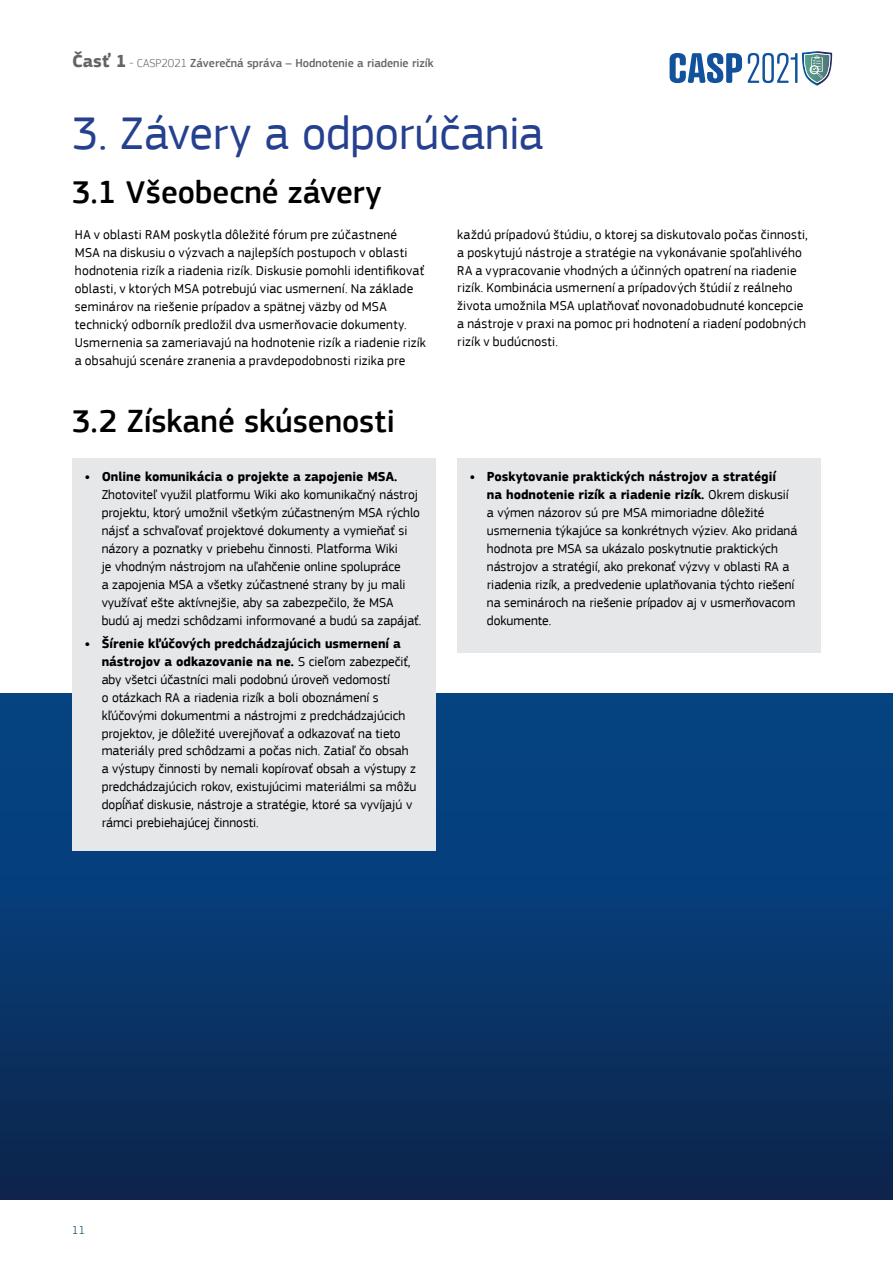
<style>
.page{position:relative;width:893px;height:1263px;background:#fff}
.page>*{position:absolute;margin:0;border:0;box-sizing:border-box;transform-origin:0 0}
.t1{font:48px "EC Square Sans Pro";color:#25408f}
.t2{font:500 33px "EC Square Sans Pro";color:#000}
.t3{font:13.5px/18px "EC Square Sans Pro";color:#000}
.t4{font:700 13.5px "EC Square Sans Pro";color:#000}
.t5{font:500 12px "EC Square Sans Pro";color:#636466}
.t6{font:300 12px "EC Square Sans Pro";color:#02405d}
.s1{font-weight:700;font-size:18px}
.s2{font-weight:300}
.s3{font-weight:700}
</style>
<div class="page">
<div style="left:0;top:693px;width:893px;height:506px;background:linear-gradient(to bottom,#03488a,#0d264f)"></div>
<div style="left:72px;top:458px;width:363px;height:393px;background:#e6e7e8"></div>
<div style="left:457px;top:458px;width:364px;height:195px;background:#e6e7e8"></div>
<svg style="left:670px;top:53px;width:72px;height:30px"></svg>
<svg style="left:748px;top:51px;width:84px;height:35px"></svg>
<p class="t5" style="left:72px;top:56px;width:363px"><span class="s1">Časť 1</span> <span class="s2">- CASP2021</span> Záverečná správa – Hodnotenie a riadenie rizík</p>
<h1 class="t1" style="left:72px;top:105px;width:473px">3. Závery a odporúčania</h1>
<h2 class="t2" style="left:72px;top:172px;width:311px">3.1 Všeobecné závery</h2>
<p class="t3" style="left:75px;top:225px;width:353px">HA v oblasti RAM poskytla dôležité fórum pre zúčastnené<br>MSA na diskusiu o výzvach a najlepších postupoch v oblasti hodnotenia rizík a riadenia rizík. Diskusie pomohli identifikovať oblasti, v ktorých MSA potrebujú viac usmernení. Na základe seminárov na riešenie prípadov a spätnej väzby od MSA technický odborník predložil dva usmerňovacie dokumenty.<br>Usmernenia sa zameriavajú na hodnotenie rizík a riadenie rizík a obsahujú scenáre zranenia a pravdepodobnosti rizika pre</p>
<p class="t3" style="left:457px;top:225px;width:352px">každú prípadovú štúdiu, o ktorej sa diskutovalo počas činnosti, a poskytujú nástroje a stratégie na vykonávanie spoľahlivého RA a vypracovanie vhodných a účinných opatrení na riadenie rizík. Kombinácia usmernení a prípadových štúdií z reálneho života umožnila MSA uplatňovať novonadobudnuté koncepcie a nástroje v praxi na pomoc pri hodnotení a riadení podobných rizík v budúcnosti.</p>
<h2 class="t2" style="left:72px;top:402px;width:324px">3.2 Získané skúsenosti</h2>
<p class="t4" style="left:85px;top:469px;width:314px">• Online komunikácia o projekte a zapojenie MSA.</p>
<p class="t3" style="left:102px;top:486px;width:321px">Zhotoviteľ využil platformu Wiki ako komunikačný nástroj projektu, ktorý umožnil všetkým zúčastneným MSA rýchlo nájsť a schvaľovať projektové dokumenty a vymieňať si názory a poznatky v priebehu činnosti. Platforma Wiki<br>je vhodným nástrojom na uľahčenie online spolupráce<br>a zapojenia MSA a všetky zúčastnené strany by ju mali využívať ešte aktívnejšie, aby sa zabezpečilo, že MSA budú aj medzi schôdzami informované a budú sa zapájať.</p>
<p class="t3" style="left:102px;top:634px;width:316px;text-indent:-17px"><span class="s3">• Šírenie kľúčových predchádzajúcich usmernení a nástrojov a odkazovanie na ne.</span> S cieľom zabezpečiť, aby všetci účastníci mali podobnú úroveň vedomostí<br>o otázkach RA a riadenia rizík a boli oboznámení s kľúčovými dokumentmi a nástrojmi z predchádzajúcich projektov, je dôležité uverejňovať a odkazovať na tieto materiály pred schôdzami a počas nich. Zatiaľ čo obsah a výstupy činnosti by nemali kopírovať obsah a výstupy z predchádzajúcich rokov, existujúcimi materiálmi sa môžu dopĺňať diskusie, nástroje a stratégie, ktoré sa vyvíjajú v rámci prebiehajúcej činnosti.</p>
<p class="t3" style="left:487px;top:468px;width:312px;text-indent:-17px"><span class="s3">• Poskytovanie praktických nástrojov a stratégií<br>na hodnotenie rizík a riadenie rizík.</span> Okrem diskusií a výmen názorov sú pre MSA mimoriadne dôležité usmernenia týkajúce sa konkrétnych výziev. Ako pridaná hodnota pre MSA sa ukázalo poskytnutie praktických nástrojov a stratégií, ako prekonať výzvy v oblasti RA a riadenia rizík, a predvedenie uplatňovania týchto riešení na seminároch na riešenie prípadov aj v usmerňovacom dokumente.</p>
<p class="t6" style="left:72px;top:1223px;width:14px">11</p>
</div>
